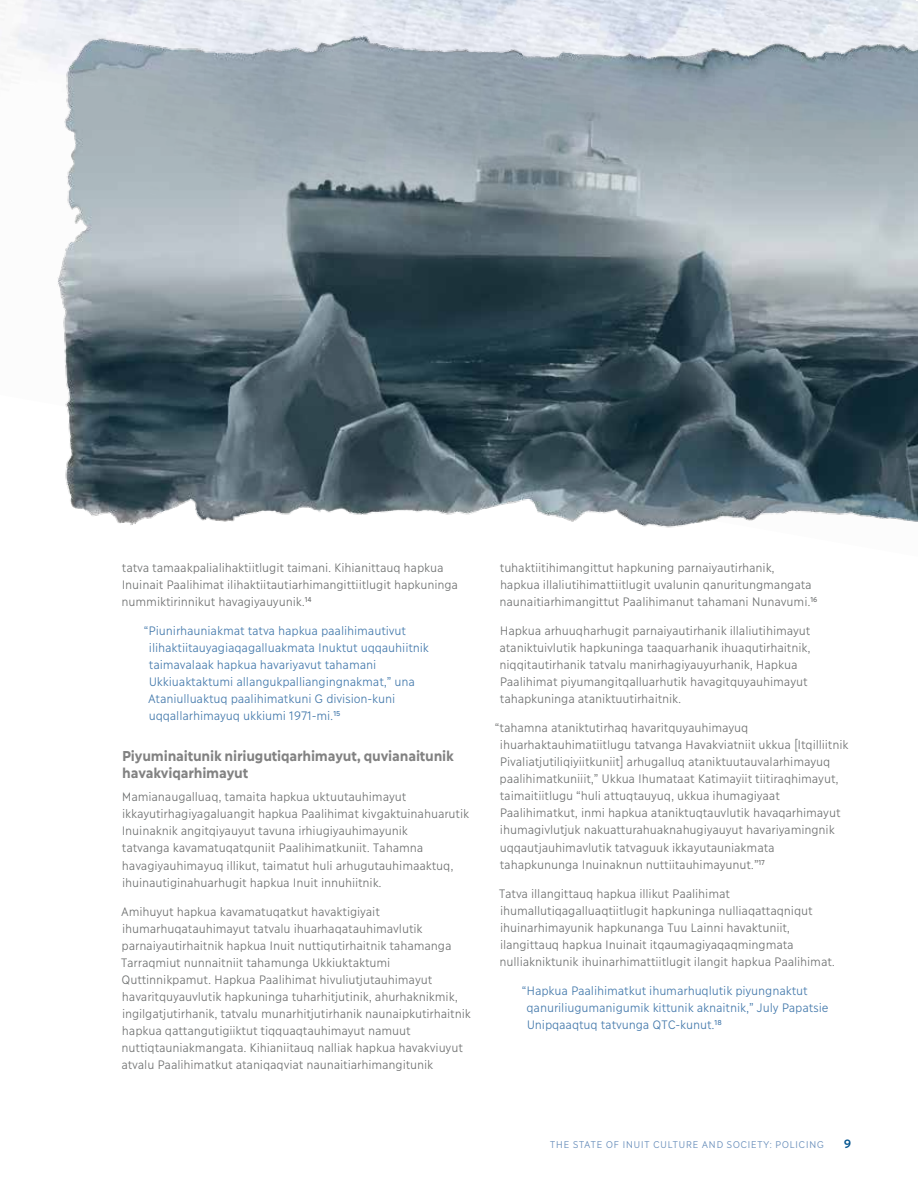
<style>
.page{position:relative;width:918px;height:1188px;background:#fff}
.page>*{position:absolute;margin:0;border:0;box-sizing:border-box;transform-origin:0 0}
.t1{font:700 14.25px/17.1px "Ilisarniq";letter-spacing:-.015em;color:#828282;scale:.96 1}
.t2{font:300 12.15px/17.1px "Ilisarniq";letter-spacing:-.015em;color:#6b6d6d;scale:.96 1}
.t3{font:300 12.15px/17.1px "Ilisarniq";letter-spacing:-.015em;color:#3e75a9;scale:.96 1}
.t4{font:600 12px "Ilisarniq";color:#00538e}
.t5{font:300 9.75px "Ilisarniq";letter-spacing:.025em;color:#638ab8}
</style>
<div class="page">
<img style="left:2px;top:0;width:916px;height:528px">
<p class="t2" style="left:122px;top:558px;width:352px">tatva tamaakpalialihaktiitlugit taimani. Kihianittauq hapkua<br>Inuinait Paalihimat ilihaktiitautiarhimangittiitlugit hapkuninga nummiktirinnikut havagiyauyunik.<sup>14</sup></p>
<p class="t3" style="left:148px;top:621px;width:294px;text-indent:-4px">“Piunirhauniakmat tatva hapkua paalihimautivut ilihaktiitauyagiaqagalluakmata Inuktut uqqauhiitnik taimavalaak hapkua havariyavut tahamani Ukkiuaktaktumi allangukpalliangingnakmat,” una Ataniulluaktuq paalihimatkuni G division-kuni uqqallarhimayuq ukkiumi 1971‑mi.<sup>15</sup></p>
<p class="t1" style="left:122px;top:747px;width:347px">Piyuminaitunik niriugutiqarhimayut, quvianaitunik havakviqarhimayut</p>
<p class="t2" style="left:122px;top:788px;width:363px">Mamianaugalluaq, tamaita hapkua uktuutauhimayut ikkayutirhagiyagaluangit hapkua Paalihimat kivgaktuinahuarutik Inuinaknik angitqiyauyut tavuna irhiugiyauhimayunik<br>tatvanga kavamatuqatquniit Paalihimatkuniit. Tahamna havagiyauhimayuq illikut, taimatut huli arhugutauhimaaktuq, ihuinautiginahuarhugit hapkua Inuit innuhiitnik.</p>
<p class="t2" style="left:121px;top:902px;width:366px">Amihuyut hapkua kavamatuqatkut havaktigiyait ihumarhuqatauhimayut tatvalu ihuarhaqatauhimavlutik parnaiyautirhaitnik hapkua Inuit nuttiqutirhaitnik tahamanga Tarraqmiut nunnaitniit tahamunga Ukkiuktaktumi Quttinnikpamut. Hapkua Paalihimat hivuliutjutauhimayut havaritquyauvlutik hapkuninga tuharhitjutinik, ahurhaknikmik, ingilgatjutirhanik, tatvalu munarhitjutirhanik naunaipkutirhaitnik hapkua qattangutigiiktut tiqquaqtauhimayut namuut nuttiqtauniakmangata. Kihianiitauq nalliak hapkua havakviuyut atvalu Paalihimatkut ataniqaqviat naunaitiarhimangitunik</p>
<p class="t2" style="left:500px;top:558px;width:333px">tuhaktiitihimangittut hapkuning parnaiyautirhanik,<br>hapkua illaliutihimattiitlugit uvalunin qanuritungmangata naunaitiarhimangittut Paalihimanut tahamani Nunavumi.<sup>16</sup></p>
<p class="t2" style="left:499px;top:621px;width:326px">Hapkua arhuuqharhugit parnaiyautirhanik illaliutihimayut ataniktuivlutik hapkuninga taaquarhanik ihuaqutirhaitnik, niqqitautirhanik tatvalu manirhagiyauyurhanik, Hapkua Paalihimat piyumangitqalluarhutik havagitquyauhimayut tahapkuninga ataniktuutirhaitnik.</p>
<p class="t2" style="left:500px;top:719px;width:365px;text-indent:-5px">“tahamna ataniktutirhaq havaritquyauhimayuq ihuarhaktauhimatiitlugu tatvanga Havakviatniit ukkua [Itqilliitnik Pivaliatjutiliqiyiitkuniit] arhugalluq ataniktuutauvalarhimayuq paalihimatkuniiit,” Ukkua Ihumataat Katimayiit tiitiraqhimayut, taimaitiitlugu “huli attuqtauyuq, ukkua ihumagiyaat Paalihimatkut, inmi hapkua ataniktuqtauvlutik havaqarhimayut ihumagivlutjuk nakuatturahuaknahugiyauyut havariyamingnik uqqautjauhimavlutik tatvaguuk ikkayutauniakmata tahapkununga Inuinaknun nuttiitauhimayunut.”<sup>17</sup></p>
<p class="t2" style="left:499px;top:884px;width:352px">Tatva illangittauq hapkua illikut Paalihimat ihumallutiqagalluaqtiitlugit hapkuninga nulliaqattaqniqut ihuinarhimayunik hapkunanga Tuu Lainni havaktuniit, ilangittauq hapkua Inuinait itqaumagiyaqaqmingmata nulliakniktunik ihuinarhimattiitlugit ilangit hapkua Paalihimat.</p>
<p class="t3" style="left:527px;top:981px;width:316px;text-indent:-5px">“Hapkua Paalihimatkut ihumarhuqlutik piyungnaktut qanuriliugumanigumik kittunik aknaitnik,” July Papatsie<br>Unipqaaqtuq tatvunga QTC-kunut.<sup>18</sup></p>
<p class="t5" style="left:550px;top:1137px;width:276px">THE STATE OF INUIT CULTURE AND SOCIETY: POLICING</p>
<p class="t4" style="left:844px;top:1134px;width:9px">9</p>
</div>
